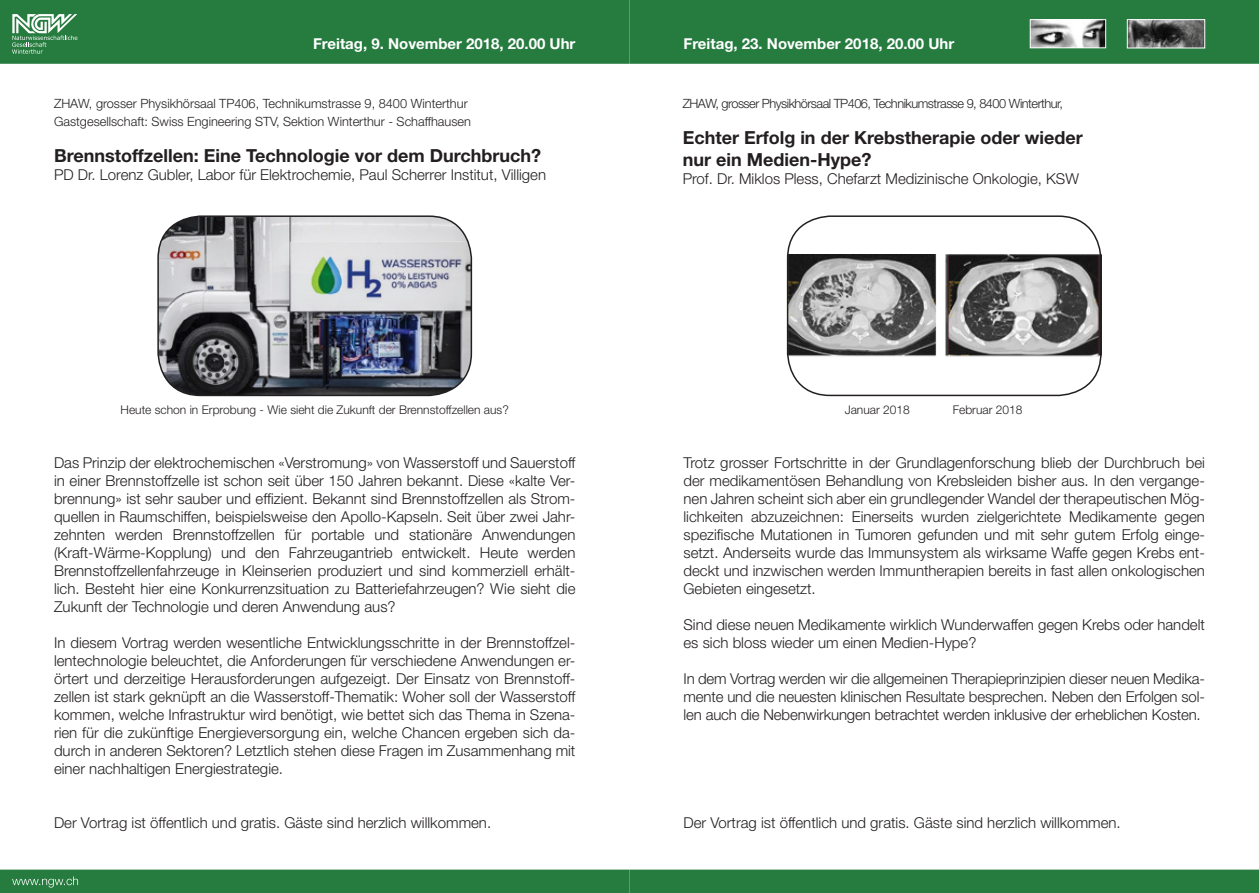
<style>
.page{position:relative;width:1259px;height:893px;background:#fff}
.page>*{position:absolute;margin:0;border:0;box-sizing:border-box;transform-origin:0 0}
.GS_Vortrag_Titel{font:700 18px/21.6px "Helvetica Neue";color:#231f20}
.GS_Vortragstext{font:300 15px/18px "Helvetica Neue";color:#231f20;text-align:justify}
.t1{font:700 15px "Helvetica Neue";color:#fff}
.GS_Vortragstext_Kopf{font:300 12.75px "Helvetica Neue";color:#231f20}
.GS_Vortragstext_Kopf-2{font:300 12.75px "Helvetica Neue";letter-spacing:-.04em;color:#231f20}
.GS_Vortragstext-2{font:300 12px "Helvetica Neue";color:#231f20}
</style>
<div class="page">
<div style="left:0;top:0;width:1259px;height:64px;background:#267b3f"></div>
<img style="left:1032px;top:21px;width:72px;height:25px">
<div style="left:1030px;top:19px;width:76px;height:29px;border:1px solid #fff"></div>
<img style="left:1129px;top:21px;width:74px;height:25px">
<div style="left:1127px;top:19px;width:78px;height:29px;border:1px solid #fff"></div>
<div style="left:0;top:870px;width:1259px;height:23px;background:#267b3f"></div>
<img style="left:787px;top:254px;width:314px;height:108px">
<img style="left:159px;top:216px;width:312px;height:179px">
<div style="left:157px;top:215px;width:315px;height:181px;border:2px solid #231f20;border-radius:43px"></div>
<div style="left:787px;top:215px;width:314px;height:181px;border:2px solid #231f20;border-radius:43px"></div>
<p class="t1" style="left:313px;top:34px;width:264px">Freitag, 9. November 2018, 20.00 Uhr</p>
<p class="t1" style="left:683px;top:34px;width:272px">Freitag, 23. November 2018, 20.00 Uhr</p>
<p class="GS_Vortragstext_Kopf" style="left:54px;top:96px;width:415px">ZHAW, grosser Physikhörsaal TP406, Technikumstrasse 9, 8400 Winterthur</p>
<p class="GS_Vortragstext_Kopf" style="left:54px;top:114px;width:418px">Gastgesellschaft: Swiss Engineering STV, Sektion Winterthur - Schaffhausen</p>
<p class="GS_Vortrag_Titel" style="left:54px;top:144px;width:489px">Brennstoffzellen: Eine Technologie vor dem Durchbruch?</p>
<p class="GS_Vortragstext" style="left:54px;top:165px;width:493px">PD Dr. Lorenz Gubler, Labor für Elektrochemie, Paul Scherrer Institut, Villigen</p>
<p class="GS_Vortragstext-2" style="left:121px;top:402px;width:390px">Heute schon in Erprobung - Wie sieht die Zukunft der Brennstoffzellen aus?</p>
<p class="GS_Vortragstext" style="left:54px;top:453px;width:523px">Das Prinzip der elektrochemischen «Verstromung» von Wasserstoff und Sauerstoff in einer Brennstoffzelle ist schon seit über 150 Jahren bekannt. Diese «kalte Ver&shy;brennung» ist sehr sauber und effizient. Bekannt sind Brennstoffzellen als Strom&shy;quellen in Raumschiffen, beispielsweise den Apollo-Kapseln. Seit über zwei Jahr&shy;zehnten werden Brennstoffzellen für portable und stationäre Anwendungen (Kraft-Wärme-Kopplung) und den Fahrzeugantrieb entwickelt. Heute werden Brennstoffzellenfahrzeuge in Kleinserien produziert und sind kommerziell erhält&shy;lich. Besteht hier eine Konkurrenzsituation zu Batteriefahrzeugen? Wie sieht die Zukunft der Technologie und deren Anwendung aus?</p>
<p class="GS_Vortragstext" style="left:54px;top:633px;width:523px">In diesem Vortrag werden wesentliche Entwicklungsschritte in der Brennstoffzel&shy;lentechnologie beleuchtet, die Anforderungen für verschiedene Anwendungen er&shy;örtert und derzeitige Herausforderungen aufgezeigt. Der Einsatz von Brennstoff&shy;zellen ist stark geknüpft an die Wasserstoff-Thematik: Woher soll der Wasserstoff kommen, welche Infrastruktur wird benötigt, wie bettet sich das Thema in Szena&shy;rien für die zukünftige Energieversorgung ein, welche Chancen ergeben sich da&shy;durch in anderen Sektoren? Letztlich stehen diese Fragen im Zusammenhang mit einer nachhaltigen Energiestrategie.</p>
<p class="GS_Vortragstext" style="left:54px;top:813px;width:439px">Der Vortrag ist öffentlich und gratis. Gäste sind herzlich willkommen.</p>
<p class="GS_Vortragstext_Kopf-2" style="left:682px;top:96px;width:382px">ZHAW, grosser Physikhörsaal TP406, Technikumstrasse 9, 8400 Winterthur,</p>
<p class="GS_Vortrag_Titel" style="left:682px;top:126px;width:401px">Echter Erfolg in der Krebstherapie oder wieder nur ein Medien-Hype?</p>
<p class="GS_Vortragstext" style="left:682px;top:169px;width:398px">Prof. Dr. Miklos Pless, Chefarzt Medizinische Onkologie, KSW</p>
<p class="GS_Vortragstext-2" style="left:844px;top:402px;width:67px">Januar 2018</p>
<p class="GS_Vortragstext-2" style="left:952px;top:402px;width:71px">Februar 2018</p>
<p class="GS_Vortragstext" style="left:683px;top:453px;width:523px">Trotz grosser Fortschritte in der Grundlagenforschung blieb der Durchbruch bei der medikamentösen Behandlung von Krebsleiden bisher aus. In den vergange&shy;nen Jahren scheint sich aber ein grundlegender Wandel der therapeutischen Mög&shy;lichkeiten abzuzeichnen: Einerseits wurden zielgerichtete Medikamente gegen spezifische Mutationen in Tumoren gefunden und mit sehr gutem Erfolg einge&shy;setzt. Anderseits wurde das Immunsystem als wirksame Waffe gegen Krebs ent&shy;deckt und inzwischen werden Immuntherapien bereits in fast allen onkologischen Gebieten eingesetzt.</p>
<p class="GS_Vortragstext" style="left:683px;top:615px;width:523px">Sind diese neuen Medikamente wirklich Wunderwaffen gegen Krebs oder handelt es sich bloss wieder um einen Medien-Hype?</p>
<p class="GS_Vortragstext" style="left:683px;top:669px;width:523px">In dem Vortrag werden wir die allgemeinen Therapieprinzipien dieser neuen Medika&shy;mente und die neuesten klinischen Resultate besprechen. Neben den Erfolgen sol&shy;len auch die Nebenwirkungen betrachtet werden inklusive der erheblichen Kosten.</p>
<p class="GS_Vortragstext" style="left:683px;top:813px;width:439px">Der Vortrag ist öffentlich und gratis. Gäste sind herzlich willkommen.</p>
</div>
